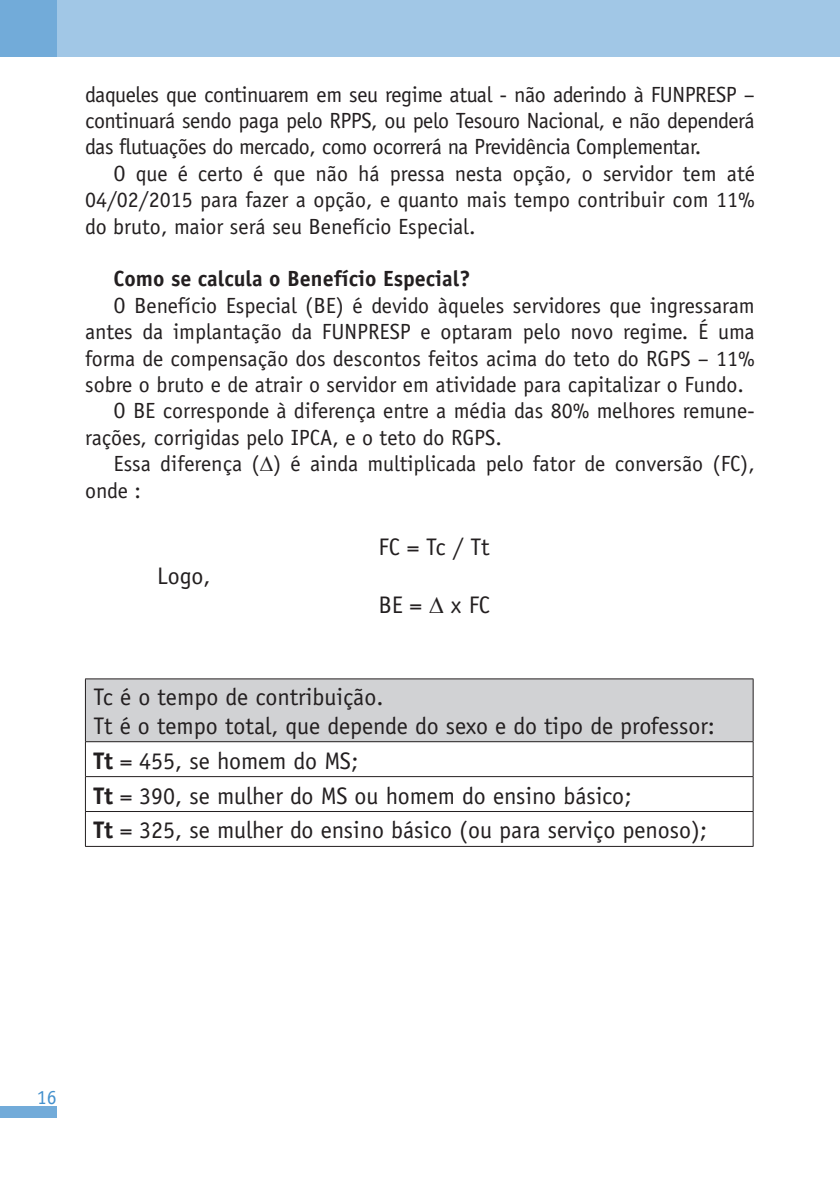
<style>
.page{position:relative;width:840px;height:1191px;background:#fff}
.page>*{position:absolute;margin:0;border:0;box-sizing:border-box;transform-origin:0 0}
.t1{font:24px/34.8px "Officina Sans";color:#231f20}
.t2{font:22px "Officina Sans";color:#231f20}
.t3{font:22px "Officina Sans";letter-spacing:-.02em;color:#231f20}
.t4{font:700 22px "Officina Sans";color:#231f20}
.t5{font:20px "Officina Sans";color:#4390cd}
.s1{font-weight:700}
</style>
<div class="page">
<div style="left:0;top:0;width:839px;height:57px;background:#a1c7e6"></div>
<div style="left:0;top:1106px;width:57px;height:11px;background:#72abd9"></div>
<div style="left:85px;top:679px;width:667px;height:62px;background:#d1d2d4"></div>
<hr style="left:85px;top:678px;width:668px;height:1px;background:#231f20">
<hr style="left:85px;top:679px;width:1px;height:62px;background:#231f20">
<hr style="left:752px;top:679px;width:1px;height:62px;background:#231f20">
<hr style="left:85px;top:741px;width:668px;height:1px;background:#231f20">
<hr style="left:85px;top:742px;width:1px;height:34px;background:#231f20">
<hr style="left:752px;top:742px;width:1px;height:34px;background:#231f20">
<hr style="left:85px;top:776px;width:668px;height:1px;background:#231f20">
<hr style="left:85px;top:777px;width:1px;height:34px;background:#231f20">
<hr style="left:752px;top:777px;width:1px;height:34px;background:#231f20">
<hr style="left:85px;top:811px;width:668px;height:1px;background:#231f20">
<hr style="left:85px;top:812px;width:1px;height:34px;background:#231f20">
<hr style="left:752px;top:812px;width:1px;height:34px;background:#231f20">
<hr style="left:85px;top:846px;width:668px;height:1px;background:#231f20">
<p class="t3" style="left:85px;top:81px;width:670px">daqueles que continuarem em seu regime atual - não aderindo à FUNPRESP –</p>
<p class="t3" style="left:85px;top:108px;width:670px">continuará sendo paga pelo RPPS, ou pelo Tesouro Nacional, e não dependerá</p>
<p class="t3" style="left:85px;top:134px;width:617px">das flutuações do mercado, como ocorrerá na Previdência Complementar.</p>
<p class="t2" style="left:113px;top:160px;width:642px">O que é certo é que não há pressa nesta opção, o servidor tem até</p>
<p class="t2" style="left:85px;top:187px;width:670px">04/02/2015 para fazer a opção, e quanto mais tempo contribuir com 11%</p>
<p class="t2" style="left:85px;top:213px;width:391px">do bruto, maior será seu Benefício Especial.</p>
<p class="t4" style="left:113px;top:265px;width:358px">Como se calcula o Benefício Especial?</p>
<p class="t2" style="left:113px;top:292px;width:642px">O Benefício Especial (BE) é devido àqueles servidores que ingressaram</p>
<p class="t2" style="left:85px;top:319px;width:670px">antes da implantação da FUNPRESP e optaram pelo novo regime. É uma</p>
<p class="t2" style="left:85px;top:345px;width:670px">forma de compensação dos descontos feitos acima do teto do RGPS – 11%</p>
<p class="t2" style="left:85px;top:372px;width:660px">sobre o bruto e de atrair o servidor em atividade para capitalizar o Fundo.</p>
<p class="t2" style="left:113px;top:398px;width:642px">O BE corresponde à diferença entre a média das 80% melhores remune-</p>
<p class="t2" style="left:85px;top:424px;width:418px">rações, corrigidas pelo IPCA, e o teto do RGPS.</p>
<p class="t2" style="left:113px;top:451px;width:642px">Essa diferença ( ) é ainda multiplicada pelo fator de conversão (FC),</p>
<p class="t2" style="left:85px;top:477px;width:57px">onde :</p>
<p class="t1" style="left:378px;top:530px;width:113px">FC = Tc / Tt</p>
<p class="t1" style="left:157px;top:558px;width:55px">Logo,</p>
<p class="t1" style="left:378px;top:587px;width:113px">BE = x FC</p>
<p class="t1" style="left:93px;top:682px;width:622px;line-height:28.8px">Tc é o tempo de contribuição.<br>Tt é o tempo total, que depende do sexo e do tipo de professor:</p>
<p class="t1" style="left:93px;top:743px;width:614px"><span class="s1">Tt</span> = 455, se homem do MS;<br><span class="s1">Tt</span> = 390, se mulher do MS ou homem do ensino básico;<br><span class="s1">Tt</span> = 325, se mulher do ensino básico (ou para serviço penoso);</p>
<p class="t5" style="left:37px;top:1085px;width:21px">16</p>
</div>
